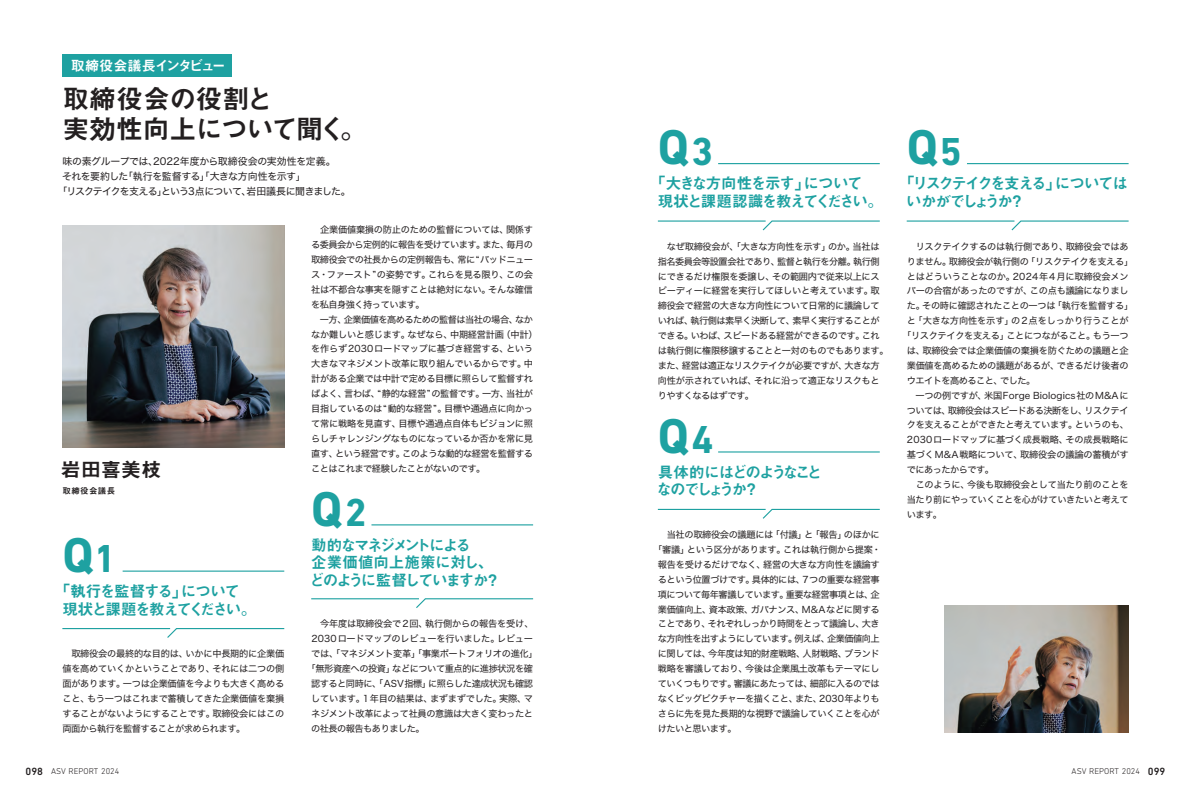
<style>
.page{position:relative;width:1191px;height:800px;background:#fff}
.page>*{position:absolute;margin:0;border:0;box-sizing:border-box;transform-origin:0 0}
.t1{font:700 49.6px "DIN Next LT Pro";color:#1ea1a1}
.t2{font:26.9px/29.8px "Midashi Go Pro MB31";letter-spacing:-.03em;color:#231f20}
.t3{font:19.8px "Midashi Go Pro MB31";letter-spacing:.01em;color:#231f20}
.t4{font:15.6px/17.7px "Midashi Go Pro MB31";letter-spacing:-.095em;color:#1ea1a1}
.t5{font:15.6px/17.7px "Midashi Go Pro MB31";letter-spacing:-.12em;color:#1ea1a1}
.t6{font:15.6px/17.7px "Midashi Go Pro MB31";letter-spacing:-.15em;color:#1ea1a1}
.t7{font:15.6px/17.7px "Midashi Go Pro MB31";letter-spacing:-.145em;color:#1ea1a1}
.t8{font:14.2px "Midashi Go Pro MB31";letter-spacing:-.08em;color:#fff}
.t9{font:9.9px "Hira Kaku Std W4";letter-spacing:-.04em;color:#231f20}
.t10{font:9.9px "Hira Kaku Std W4";letter-spacing:-.07em;color:#231f20}
.t11{font:9.2px/14.9px "Hira Kaku Std W4";letter-spacing:-.04em;color:#231f20}
.t12{font:9.2px "Hira Kaku Std W4";letter-spacing:-.06em;color:#231f20}
.t13{font:9.2px "Hira Kaku Std W4";letter-spacing:.01em;color:#231f20}
.t14{font:9.2px "Hira Kaku Std W4";letter-spacing:-.02em;color:#231f20}
.t15{font:9.2px "Hira Kaku Std W4";letter-spacing:-.015em;color:#231f20}
.t16{font:300 8.5px "DIN Next LT Pro";color:#231f20}
.t17{font:8.5px "Midashi Go Pro MB31";letter-spacing:.04em;color:#231f20}
.s1{font-size:39.7px}
.s2{font-weight:500;font-size:10.6px}
</style>
<div class="page">
<img style="left:62px;top:225px;width:222px;height:222px">
<img style="left:944px;top:605px;width:184px;height:127px">
<div style="left:62px;top:54px;width:170px;height:23px;background:#1ea1a1"></div>
<hr style="left:123px;top:570px;width:161px;height:1px;background:#1ea1a1">
<hr style="left:62px;top:628px;width:108px;height:1px;background:#1ea1a1">
<svg style="left:166px;top:628px;width:119px;height:10px"></svg>
<hr style="left:371px;top:524px;width:162px;height:1px;background:#1ea1a1">
<hr style="left:311px;top:598px;width:108px;height:1px;background:#1ea1a1">
<svg style="left:415px;top:598px;width:119px;height:10px"></svg>
<hr style="left:718px;top:163px;width:161px;height:1px;background:#1ea1a1">
<hr style="left:658px;top:220px;width:107px;height:1px;background:#1ea1a1">
<svg style="left:761px;top:220px;width:119px;height:11px"></svg>
<hr style="left:718px;top:451px;width:161px;height:1px;background:#1ea1a1">
<hr style="left:658px;top:508px;width:107px;height:2px;background:#1ea1a1">
<svg style="left:761px;top:508px;width:119px;height:11px"></svg>
<hr style="left:967px;top:163px;width:161px;height:1px;background:#1ea1a1">
<hr style="left:906px;top:220px;width:108px;height:1px;background:#1ea1a1">
<svg style="left:1010px;top:220px;width:119px;height:11px"></svg>
<h3 class="t8" style="left:71px;top:54px;width:157px">取締役会議長インタビュー</h3>
<h2 class="t2" style="left:62px;top:80px;width:306px">取締役会の役割と<br>実効性向上について聞く。</h2>
<p class="t9" style="left:62px;top:153px;width:275px">味の素グループでは、2022年度から取締役会の実効性を定義。</p>
<p class="t9" style="left:62px;top:168px;width:245px">それを要約した「執行を監督する」「大きな方向性を示す」</p>
<p class="t10" style="left:57px;top:183px;width:295px">「リスクテイクを支える」という3点について、岩田議長に聞きました。</p>
<h3 class="t3" style="left:61px;top:454px;width:102px">岩田喜美枝</h3>
<p class="t17" style="left:62px;top:484px;width:54px">取締役会議長</p>
<h1 class="t1" style="left:62px;top:526px;width:55px">Q<span class="s1">1</span></h1>
<h3 class="t4" style="left:62px;top:580px;width:195px">「執行を監督する」について現状と課題を教えてください。</h3>
<p class="t11" style="left:62px;top:646px;width:223px;text-align:justify">　取締役会の最終的な目的は、いかに中長期的に企業価値を高めていくかということであり、それには二つの側面があります。一つは企業価値を今よりも大きく高めること、もう一つはこれまで蓄積してきた企業価値を棄損することがないようにすることです。取締役会にはこの両面から執行を監督することが求められます。</p>
<p class="t11" style="left:311px;top:222px;width:228px">　企業価値棄損の防止のための監督については、関係する委員会から定例的に報告を受けています。また、毎月の取締役会での社長からの定例報告も、常に“バッドニュース・ファースト”の姿勢です。これらを見る限り、この会社は不都合な事実を隠すことは絶対にない。そんな確信を私自身強く持っています。<br>　一方、企業価値を高めるための監督は当社の場合、なかなか難しいと感じます。なぜなら、中期経営計画（中計）を作らず2030ロードマップに基づき経営する、という大きなマネジメント改革に取り組んでいるからです。中計がある企業では中計で定める目標に照らして監督すればよく、言わば、“静的な経営”の監督です。一方、当社が目指しているのは“動的な経営”。目標や通過点に向かって常に戦略を見直す、目標や通過点自体もビジョンに照らしチャレンジングなものになっているか否かを常に見直す、という経営です。このような動的な経営を監督することはこれまで経験したことがないのです。</p>
<h1 class="t1" style="left:311px;top:479px;width:57px">Q<span class="s1">2</span></h1>
<h3 class="t5" style="left:309px;top:534px;width:192px">動的なマネジメントによる<br>企業価値向上施策に対し、どのように監督していますか？</h3>
<p class="t11" style="left:311px;top:616px;width:224px">　今年度は取締役会で2回、執行側からの報告を受け、</p>
<p class="t11" style="left:311px;top:631px;width:223px">2030ロードマップのレビューを行いました。レビュー</p>
<p class="t11" style="left:311px;top:646px;width:228px">では、「マネジメント変革」「事業ポートフォリオの進化」</p>
<p class="t11" style="left:306px;top:661px;width:228px">「無形資産への投資」などについて重点的に進捗状況を確</p>
<p class="t11" style="left:311px;top:676px;width:223px">認すると同時に、「ASV指標」に照らした達成状況も確認</p>
<p class="t11" style="left:311px;top:690px;width:223px">しています。1年目の結果は、まずまずでした。実際、マ</p>
<p class="t11" style="left:311px;top:705px;width:223px">ネジメント改革によって社員の意識は大きく変わったと</p>
<p class="t12" style="left:311px;top:721px;width:115px">の社長の報告もありました。</p>
<h1 class="t1" style="left:658px;top:118px;width:57px">Q<span class="s1">3</span></h1>
<h3 class="t4" style="left:658px;top:173px;width:227px">「大きな方向性を示す」について<br>現状と課題認識を教えてください。</h3>
<p class="t11" style="left:658px;top:239px;width:232px">　なぜ取締役会が、「大きな方向性を示す」のか。当社は指名委員会等設置会社であり、監督と執行を分離。執行側にできるだけ権限を委譲し、その範囲内で従来以上にスピーディーに経営を実行してほしいと考えています。取締役会で経営の大きな方向性について日常的に議論していれば、執行側は素早く決断して、素早く実行することができる。いわば、スピードある経営ができるのです。これは執行側に権限移譲することと一対のものでもあります。また、経営は適正なリスクテイクが必要ですが、大きな方向性が示されていれば、それに沿って適正なリスクもとりやすくなるはずです。</p>
<h1 class="t1" style="left:658px;top:407px;width:57px">Q<span class="s1">4</span></h1>
<h3 class="t7" style="left:656px;top:461px;width:168px">具体的にはどのようなことなのでしょうか？</h3>
<p class="t11" style="left:658px;top:527px;width:223px">　当社の取締役会の議題には「付議」と「報告」のほかに</p>
<p class="t11" style="left:653px;top:542px;width:229px">「審議」という区分があります。これは執行側から提案・</p>
<p class="t11" style="left:658px;top:557px;width:223px">報告を受けるだけでなく、経営の大きな方向性を議論す</p>
<p class="t11" style="left:658px;top:571px;width:223px">るという位置づけです。具体的には、7つの重要な経営事</p>
<p class="t12" style="left:658px;top:587px;width:223px">項について毎年審議しています。重要な経営事項とは、企</p>
<p class="t11" style="left:658px;top:601px;width:223px">業価値向上、資本政策、ガバナンス、M&amp;Aなどに関する</p>
<p class="t12" style="left:658px;top:617px;width:223px">ことであり、それぞれしっかり時間をとって議論し、大き</p>
<p class="t12" style="left:658px;top:631px;width:223px">な方向性を出すようにしています。例えば、企業価値向上</p>
<p class="t11" style="left:658px;top:646px;width:223px">に関しては、今年度は知的財産戦略、人財戦略、ブランド</p>
<p class="t11" style="left:658px;top:661px;width:223px">戦略を審議しており、今後は企業風土改革もテーマにし</p>
<p class="t12" style="left:658px;top:676px;width:223px">ていくつもりです。審議にあたっては、細部に入るのでは</p>
<p class="t11" style="left:658px;top:690px;width:223px">なくビッグピクチャーを描くこと、また、2030年よりも</p>
<p class="t11" style="left:658px;top:705px;width:223px">さらに先を見た長期的な視野で議論していくことを心が</p>
<p class="t12" style="left:658px;top:721px;width:80px">けたいと思います。</p>
<h1 class="t1" style="left:906px;top:118px;width:57px">Q<span class="s1">5</span></h1>
<h3 class="t6" style="left:906px;top:173px;width:223px">「リスクテイクを支える」についてはいかがでしょうか？</h3>
<p class="t11" style="left:906px;top:239px;width:223px">　リスクテイクするのは執行側であり、取締役会ではあ</p>
<p class="t11" style="left:906px;top:254px;width:228px">りません。取締役会が執行側の「リスクテイクを支える」</p>
<p class="t14" style="left:906px;top:269px;width:223px">とはどういうことなのか。2024年4月に取締役会メン</p>
<p class="t11" style="left:906px;top:283px;width:223px">バーの合宿があったのですが、この点も議論になりまし</p>
<p class="t11" style="left:906px;top:298px;width:228px">た。その時に確認されたことの一つは「執行を監督する」</p>
<p class="t15" style="left:906px;top:314px;width:223px">と「大きな方向性を示す」の2点をしっかり行うことが</p>
<p class="t11" style="left:902px;top:328px;width:228px">「リスクテイクを支える」ことにつながること。もう一つ</p>
<p class="t11" style="left:906px;top:343px;width:223px">は、取締役会では企業価値の棄損を防ぐための議題と企</p>
<p class="t11" style="left:906px;top:358px;width:223px">業価値を高めるための議題があるが、できるだけ後者の</p>
<p class="t12" style="left:906px;top:373px;width:130px">ウエイトを高めること、でした。</p>
<p class="t13" style="left:906px;top:388px;width:223px">　一つの例ですが、米国Forge Biologics社のM&amp;Aに</p>
<p class="t12" style="left:906px;top:403px;width:223px">ついては、取締役会はスピードある決断をし、リスクテイ</p>
<p class="t11" style="left:906px;top:417px;width:224px">クを支えることができたと考えています。というのも、</p>
<p class="t11" style="left:907px;top:432px;width:223px">2030ロードマップに基づく成長戦略、その成長戦略に</p>
<p class="t11" style="left:906px;top:447px;width:223px">基づくM&amp;A戦略について、取締役会の議論の蓄積がす</p>
<p class="t12" style="left:906px;top:462px;width:89px">でにあったからです。</p>
<p class="t11" style="left:906px;top:477px;width:223px">　このように、今後も取締役会として当たり前のことを</p>
<p class="t11" style="left:906px;top:492px;width:223px">当たり前にやっていくことを心がけていきたいと考えて</p>
<p class="t11" style="left:906px;top:506px;width:37px">います。</p>
<p class="t16" style="left:26px;top:766px;width:95px"><span class="s2">098</span> ASV REPORT 2024</p>
<p class="t16" style="left:1071px;top:766px;width:95px">ASV REPORT 2024 <span class="s2">099</span></p>
</div>
